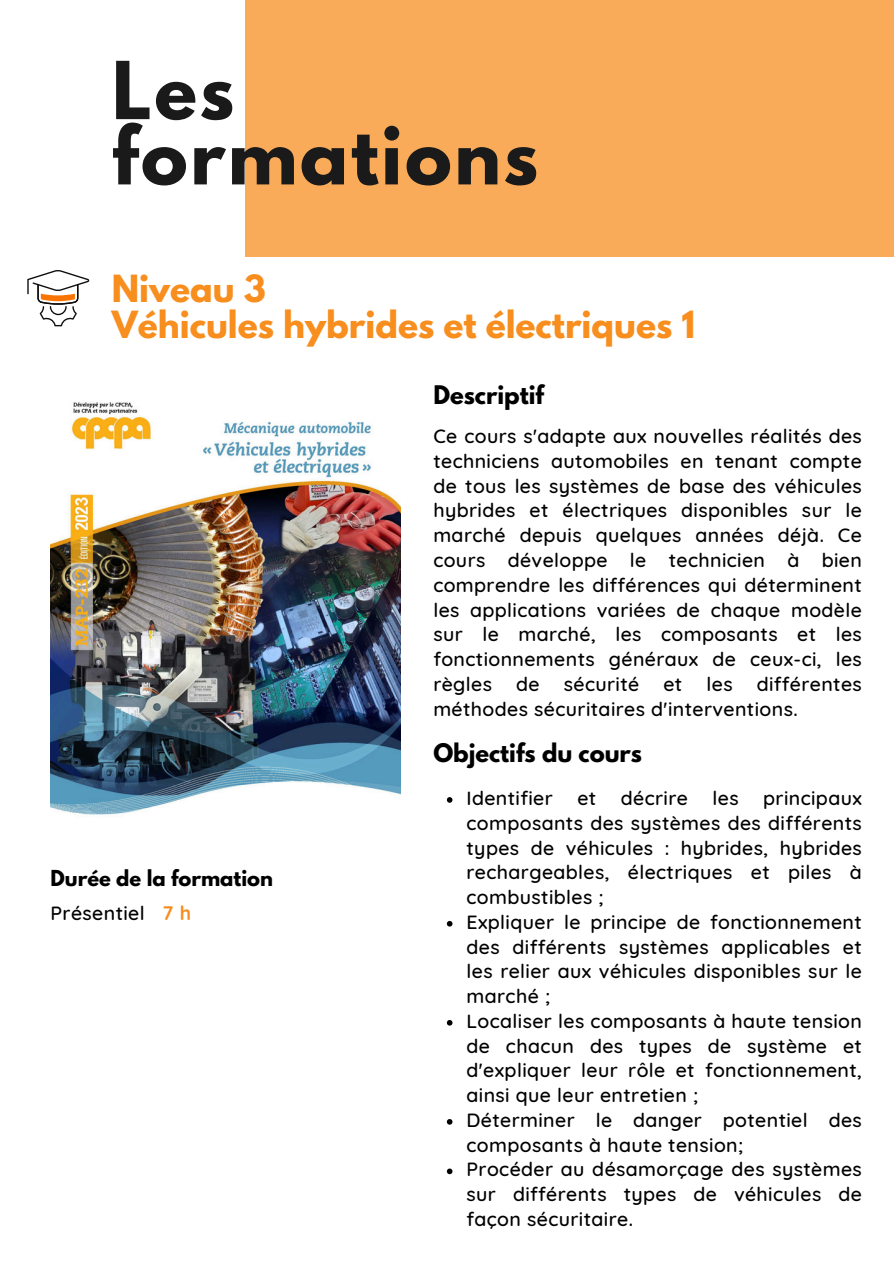
<style>
.page{position:relative;width:894px;height:1264px;background:#fff}
.page>*{position:absolute;margin:0;border:0;box-sizing:border-box;transform-origin:0 0}
.t1{font:700 70.65px/65.2px "League Spartan";letter-spacing:.035em;color:#1a1a1a}
.t2{font:700 33.15px/36px "League Spartan";color:#f78e1e}
.t3{font:700 22.65px "League Spartan";color:#000}
.t4{font:500 19.5px/24.8px "Quicksand";letter-spacing:.02em;color:#000;text-align:justify}
.t5{font:700 19.5px "League Spartan";color:#000}
.s1{font-weight:700;color:#f78e1e}
</style>
<div class="page">
<div style="left:245px;top:0;width:648px;height:256px;background:#f9ab59"></div>
<svg style="left:27px;top:270px;width:62px;height:56px"></svg>
<img style="left:50px;top:402px;width:350px;height:413px">
<svg style="left:446px;top:797px;width:6px;height:5px"></svg>
<svg style="left:446px;top:920px;width:6px;height:6px"></svg>
<svg style="left:446px;top:1020px;width:6px;height:5px"></svg>
<svg style="left:446px;top:1119px;width:6px;height:5px"></svg>
<svg style="left:446px;top:1168px;width:6px;height:6px"></svg>
<p class="t1" style="left:112px;top:67px;width:427px">Les formations</p>
<h2 class="t2" style="left:112px;top:275px;width:584px">Niveau 3<br>Véhicules hybrides et électriques 1</h2>
<h4 class="t3" style="left:433px;top:383px;width:112px">Descriptif</h4>
<h3 class="t4" style="left:433px;top:423px;width:430px">Ce cours s'adapte aux nouvelles réalités des techniciens automobiles en tenant compte de tous les systèmes de base des véhicules hybrides et électriques disponibles sur le marché depuis quelques années déjà. Ce cours développe le technicien à bien comprendre les différences qui déterminent les applications variées de chaque modèle sur le marché, les composants et les fonctionnements généraux de ceux-ci, les règles de sécurité et les différentes méthodes sécuritaires d'interventions.</h3>
<p class="t5" style="left:50px;top:868px;width:224px">Durée de la formation</p>
<p class="t4" style="left:50px;top:900px;width:142px">Présentiel <span class="s1">7 h</span></p>
<h4 class="t3" style="left:433px;top:741px;width:210px">Objectifs du cours</h4>
<h4 class="t4" style="left:466px;top:785px;width:88px">Identifier</h4>
<h4 class="t4" style="left:577px;top:785px;width:20px">et</h4>
<h4 class="t4" style="left:620px;top:785px;width:69px">décrire</h4>
<h4 class="t4" style="left:712px;top:785px;width:28px">les</h4>
<h4 class="t4" style="left:466px;top:785px;width:397px;text-indent:296px">principaux composants des systèmes des différents types de véhicules : hybrides, hybrides rechargeables, électriques et piles à combustibles ;</h4>
<h3 class="t4" style="left:466px;top:909px;width:397px">Expliquer le principe de fonctionnement des différents systèmes applicables et les relier aux véhicules disponibles sur le marché ;</h3>
<p class="t4" style="left:466px;top:1008px;width:397px">Localiser les composants à haute tension de chacun des types de système et d'expliquer leur rôle et fonctionnement, ainsi que leur entretien ;</p>
<p class="t4" style="left:466px;top:1107px;width:397px">Déterminer le danger potentiel des composants à haute tension;</p>
<p class="t4" style="left:466px;top:1156px;width:397px">Procéder au désamorçage des systèmes sur différents types de véhicules de façon sécuritaire.</p>
</div>
